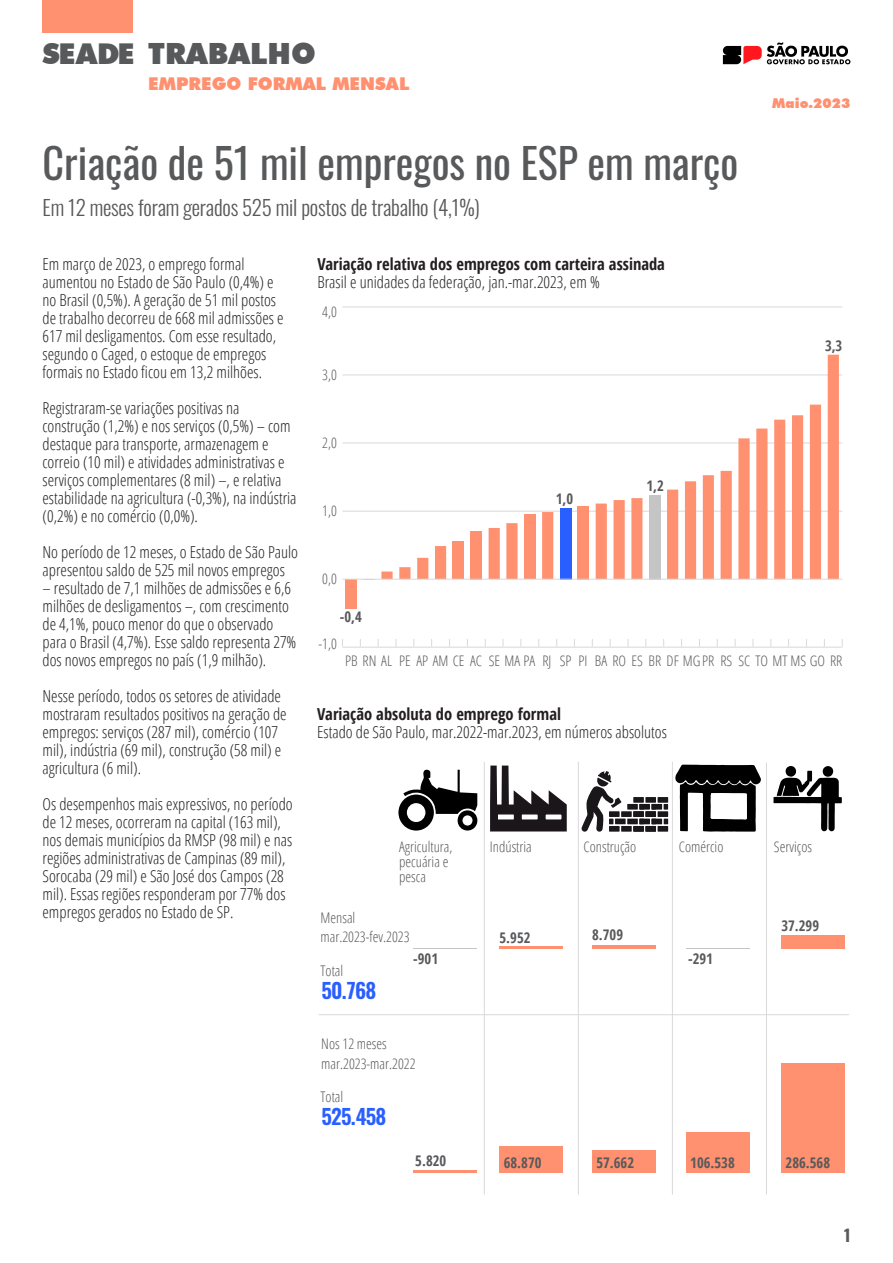
<style>
.page{position:relative;width:893px;height:1263px;background:#fff}
.page>*{position:absolute;margin:0;border:0;box-sizing:border-box;transform-origin:0 0}
.t1{font:42px "Oswald";color:#58595b}
.t2{font:900 29.25px "Futura BT";letter-spacing:.005em;color:#58595b}
.t3{font:900 28.65px "Futura BT";letter-spacing:-.03em;color:#58595b}
.t4{font:300 21px "Oswald";letter-spacing:-.01em;color:#58595b}
.t5{font:600 21px "Oswald";letter-spacing:-.04em;color:#2a5fff}
.t6{font:900 17.7px "Futura BT";letter-spacing:.005em;color:#ff9070}
.t7{font:300 16.5px/18px "Open Sans Condensed";color:#231f20}
.t8{font:700 16.5px "Open Sans Condensed";color:#231f20}
.t9{font:700 16.5px "Oswald";color:#58595b}
.t10{font:300 14.7px/15px "Open Sans Condensed";color:#58595b}
.t11{font:700 14.7px "Open Sans Condensed";color:#58595b}
.t12{font:300 14.55px "Open Sans Condensed";color:#58595b}
.t13{font:700 14.55px "Open Sans Condensed";color:#58595b}
.t14{font:900 13.5px "Futura BT";letter-spacing:.005em;color:#ff9070}
</style>
<div class="page">
<div style="left:43px;top:0;width:90px;height:33px;background:#ff9070"></div>
<svg style="left:723px;top:43px;width:127px;height:21px"></svg>
<hr style="left:342px;top:307px;width:500px;height:1px;background:#d9d9d9">
<hr style="left:342px;top:375px;width:500px;height:1px;background:#d9d9d9">
<hr style="left:342px;top:442px;width:500px;height:1px;background:#d9d9d9">
<hr style="left:342px;top:511px;width:500px;height:1px;background:#d9d9d9">
<hr style="left:342px;top:647px;width:500px;height:1px;background:#d9d9d9">
<div style="left:346px;top:579px;width:11px;height:30px;background:#ff9070"></div>
<svg style="left:364px;top:355px;width:475px;height:224px"></svg>
<hr style="left:342px;top:579px;width:500px;height:1px;background:#d9d9d9">
<svg style="left:398px;top:769px;width:79px;height:62px"></svg>
<svg style="left:773px;top:766px;width:69px;height:65px"></svg>
<div style="left:822px;top:766px;width:11px;height:11px;background:#000;border-radius:50%"></div>
<svg style="left:675px;top:765px;width:86px;height:67px"></svg>
<svg style="left:490px;top:765px;width:77px;height:66px"></svg>
<div style="left:497px;top:814px;width:18px;height:6px;background:#fff"></div>
<div style="left:496px;top:813px;width:19px;height:8px;border:2px solid #1a161a"></div>
<div style="left:521px;top:814px;width:17px;height:6px;background:#fff"></div>
<div style="left:520px;top:813px;width:19px;height:8px;border:2px solid #1a161a"></div>
<div style="left:545px;top:814px;width:17px;height:6px;background:#fff"></div>
<div style="left:544px;top:813px;width:19px;height:8px;border:2px solid #1a161a"></div>
<div style="left:621px;top:826px;width:11px;height:6px;background:#1a171b"></div>
<div style="left:615px;top:818px;width:11px;height:6px;background:#1a171b"></div>
<div style="left:627px;top:819px;width:11px;height:5px;background:#1a171b"></div>
<div style="left:621px;top:811px;width:11px;height:6px;background:#1a171b"></div>
<div style="left:627px;top:804px;width:11px;height:6px;background:#1a171b"></div>
<div style="left:633px;top:826px;width:11px;height:6px;background:#1a171b"></div>
<div style="left:639px;top:819px;width:11px;height:5px;background:#1a171b"></div>
<div style="left:633px;top:811px;width:11px;height:6px;background:#1a171b"></div>
<div style="left:639px;top:804px;width:11px;height:6px;background:#1a171b"></div>
<div style="left:645px;top:826px;width:11px;height:6px;background:#1a171b"></div>
<div style="left:651px;top:819px;width:11px;height:5px;background:#1a171b"></div>
<div style="left:645px;top:811px;width:11px;height:6px;background:#1a171b"></div>
<div style="left:658px;top:826px;width:10px;height:6px;background:#1a171b"></div>
<div style="left:658px;top:811px;width:10px;height:6px;background:#1a171b"></div>
<div style="left:633px;top:797px;width:11px;height:6px;background:#1a171b"></div>
<div style="left:645px;top:797px;width:11px;height:6px;background:#1a171b"></div>
<div style="left:658px;top:797px;width:10px;height:6px;background:#1a171b"></div>
<svg style="left:664px;top:819px;width:4px;height:5px"></svg>
<div style="left:651px;top:804px;width:11px;height:6px;background:#1a171b"></div>
<svg style="left:664px;top:804px;width:4px;height:6px"></svg>
<svg style="left:581px;top:771px;width:40px;height:61px"></svg>
<hr style="left:484px;top:762px;width:1px;height:432px;background:#d9d9d9">
<hr style="left:578px;top:762px;width:1px;height:432px;background:#d9d9d9">
<hr style="left:672px;top:762px;width:1px;height:432px;background:#d9d9d9">
<hr style="left:766px;top:762px;width:1px;height:432px;background:#d9d9d9">
<hr style="left:319px;top:1014px;width:530px;height:1px;background:#d9d9d9">
<hr style="left:413px;top:1170px;width:64px;height:2px;background:#ff9070">
<div style="left:499px;top:1146px;width:64px;height:26px;background:#ff9070"></div>
<div style="left:592px;top:1150px;width:64px;height:22px;background:#ff9070"></div>
<div style="left:686px;top:1132px;width:64px;height:40px;background:#ff9070"></div>
<div style="left:781px;top:1063px;width:64px;height:109px;background:#ff9070"></div>
<hr style="left:413px;top:948px;width:64px;height:1px;background:#c5c5c5">
<hr style="left:499px;top:946px;width:64px;height:2px;background:#ff9070">
<hr style="left:592px;top:945px;width:64px;height:3px;background:#ff9070">
<hr style="left:686px;top:948px;width:64px;height:1px;background:#c5c5c5">
<div style="left:781px;top:935px;width:64px;height:13px;background:#ff9070"></div>
<h3 class="t3" style="left:43px;top:36px;width:93px">SEADE</h3>
<h2 class="t2" style="left:148px;top:35px;width:169px">TRABALHO</h2>
<p class="t6" style="left:148px;top:73px;width:263px">EMPREGO FORMAL MENSAL</p>
<h1 class="t1" style="left:43px;top:126px;width:697px">Criação de 51 mil empregos no ESP em março</h1>
<p class="t4" style="left:43px;top:189px;width:439px">Em 12 meses foram gerados 525 mil postos de trabalho (4,1%)</p>
<p class="t14" style="left:772px;top:95px;width:80px">Maio.2023</p>
<p class="t7" style="left:43px;top:254px;width:243px">Em março de 2023, o emprego formal aumentou no Estado de São Paulo (0,4%) e no Brasil (0,5%). A geração de 51 mil postos de trabalho decorreu de 668 mil admissões e 617 mil desligamentos. Com esse resultado, segundo o Caged, o estoque de empregos formais no Estado ficou em 13,2 milhões.</p>
<p class="t7" style="left:43px;top:398px;width:256px">Registraram-se variações positivas na construção (1,2%) e nos serviços (0,5%) – com destaque para transporte, armazenagem e correio (10 mil) e atividades administrativas e serviços complementares (8 mil) –, e relativa estabilidade na agricultura (-0,3%), na indústria (0,2%) e no comércio (0,0%).</p>
<p class="t7" style="left:43px;top:542px;width:257px">No período de 12 meses, o Estado de São Paulo apresentou saldo de 525 mil novos empregos</p>
<p class="t7" style="left:43px;top:579px;width:255px">– resultado de 7,1 milhões de admissões e 6,6 milhões de desligamentos –, com crescimento de 4,1%, pouco menor do que o observado para o Brasil (4,7%). Esse saldo representa 27% dos novos empregos no país (1,9 milhão).</p>
<p class="t7" style="left:43px;top:687px;width:246px">Nesse período, todos os setores de atividade mostraram resultados positivos na geração de empregos: serviços (287 mil), comércio (107 mil), indústria (69 mil), construção (58 mil) e agricultura (6 mil).</p>
<p class="t7" style="left:43px;top:795px;width:252px">Os desempenhos mais expressivos, no período de 12 meses, ocorreram na capital (163 mil), nos demais municípios da RMSP (98 mil) e nas regiões administrativas de Campinas (89 mil), Sorocaba (29 mil) e São José dos Campos (28 mil). Essas regiões responderam por 77% dos empregos gerados no Estado de SP.</p>
<p class="t8" style="left:317px;top:252px;width:349px">Variação relativa dos empregos com carteira assinada</p>
<p class="t7" style="left:317px;top:272px;width:284px">Brasil e unidades da federação, jan.-mar.2023, em %</p>
<p class="t12" style="left:322px;top:302px;width:16px">4,0</p>
<p class="t12" style="left:322px;top:364px;width:16px">3,0</p>
<p class="t12" style="left:322px;top:432px;width:16px">2,0</p>
<p class="t12" style="left:322px;top:500px;width:16px">1,0</p>
<p class="t12" style="left:322px;top:569px;width:16px">0,0</p>
<p class="t13" style="left:340px;top:606px;width:23px">-0,4</p>
<p class="t12" style="left:319px;top:634px;width:20px">-1,0</p>
<p class="t13" style="left:556px;top:489px;width:19px">1,0</p>
<p class="t13" style="left:646px;top:476px;width:19px">1,2</p>
<p class="t13" style="left:825px;top:336px;width:19px">3,3</p>
<p class="t12" style="left:345px;top:650px;width:499px">PB RN AL PE AP AM CE AC SE MA PA RJ SP PI BA RO ES BR DF MG PR RS SC TO MT MS GO RR</p>
<p class="t8" style="left:317px;top:702px;width:245px">Variação absoluta do emprego formal</p>
<p class="t7" style="left:317px;top:722px;width:351px">Estado de São Paulo, mar.2022-mar.2023, em números absolutos</p>
<p class="t10" style="left:399px;top:839px;width:55px">Agricultura, pecuária e pesca</p>
<p class="t10" style="left:490px;top:839px;width:43px">Indústria</p>
<p class="t10" style="left:584px;top:839px;width:54px">Construção</p>
<p class="t10" style="left:679px;top:839px;width:46px">Comércio</p>
<p class="t10" style="left:774px;top:839px;width:40px">Serviços</p>
<p class="t10" style="left:321px;top:909px;width:36px">Mensal</p>
<p class="t10" style="left:321px;top:929px;width:91px">mar.2023-fev.2023</p>
<p class="t10" style="left:321px;top:963px;width:24px">Total</p>
<p class="t11" style="left:413px;top:948px;width:26px">-901</p>
<p class="t5" style="left:322px;top:972px;width:56px">50.768</p>
<p class="t10" style="left:321px;top:1036px;width:67px">Nos 12 meses</p>
<p class="t10" style="left:321px;top:1055px;width:96px">mar.2023-mar.2022</p>
<p class="t10" style="left:321px;top:1089px;width:24px">Total</p>
<p class="t5" style="left:322px;top:1098px;width:66px">525.458</p>
<p class="t11" style="left:499px;top:927px;width:33px">5.952</p>
<p class="t11" style="left:592px;top:925px;width:33px">8.709</p>
<p class="t11" style="left:688px;top:948px;width:26px">-291</p>
<p class="t11" style="left:781px;top:915px;width:39px">37.299</p>
<p class="t11" style="left:415px;top:1150px;width:33px">5.820</p>
<p class="t11" style="left:504px;top:1152px;width:39px">68.870</p>
<p class="t11" style="left:596px;top:1152px;width:39px">57.662</p>
<p class="t11" style="left:690px;top:1152px;width:46px">106.538</p>
<p class="t11" style="left:786px;top:1152px;width:46px">286.568</p>
<p class="t9" style="left:844px;top:1227px;width:8px">1</p>
</div>
